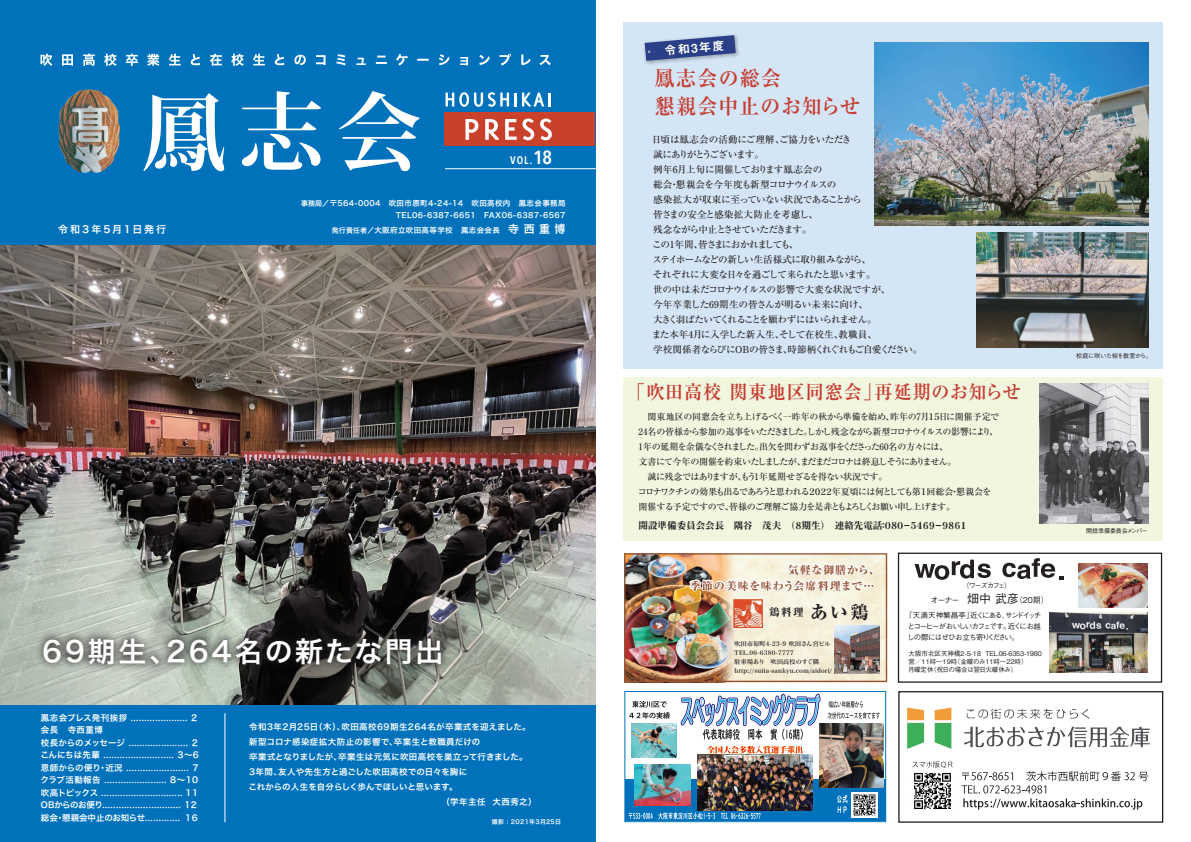
<style>
.page{position:relative;width:1191px;height:842px;background:#fff}
.page>*{position:absolute;margin:0;border:0;box-sizing:border-box;transform-origin:0 0}
.t1{font:700 85px "Koz Min Pro";color:#fff}
.t2{font:28px "Hira Kaku Pro N W6";letter-spacing:.095em;color:#fff}
.t3{font:700 21px/28px "Ryumin Pro";letter-spacing:.055em;color:#c63e32;scale:.95 1}
.t4{font:700 19px "Ryumin Pro";letter-spacing:.05em;color:#c63e32;scale:.95 1}
.t5{font:12.1px "Midashi Go Pro MB31";color:#fff}
.t6{font:800 11px/16px "Ryumin Pro";letter-spacing:.075em;color:#955336}
.t7{font:600 11px "Avenir Next Condensed";color:#fff}
.t8{font:800 10.5px "Ryumin Pro";color:#231f20}
.t9{font:10px "Hira Kaku Pro W6";letter-spacing:.2em;color:#fff}
.t10{font:500 9.5px/15px "Ryumin Pro";letter-spacing:-.06em;color:#231f20}
.t11{font:800 9.5px "Ryumin Pro";color:#231f20}
.t12{font:500 9px/15px "Ryumin Pro";letter-spacing:-.09em;color:#231f20}
.t13{font:8.5px/12.5px "Hira Kaku Pro W6";letter-spacing:.015em;color:#fff}
.t14{font:500 8px "Gothic BBB Pro";letter-spacing:-.1em;color:#231f20}
.t15{font:7.5px/11.5px "Hira Kaku Pro W6";letter-spacing:.05em;color:#fff;text-align:right}
.t16{font:500 7.5px/11px "Gothic BBB Pro";letter-spacing:-.14em;color:#231f20;text-align:justify}
.t17{font:500 7px "Gothic BBB Pro";letter-spacing:-.16em;color:#231f20}
.t18{font:500 6.5px/8px "Gothic BBB Pro";color:#231f20}
.t19{font:6px/9px "Hira Min Pro W6";letter-spacing:.025em;color:#231f20}
.t20{font:500 6px "Gothic BBB Pro";letter-spacing:-.03em;color:#231f20}
.t21{font:6px "Hira Kaku Pro W6";letter-spacing:.05em;color:#fff}
.s1{font-size:7px}
.s2{font-size:11px}
.s3{font-size:19px}
.s4{font-size:18px}
.s5{font-size:12px}
</style>
<div class="page">
<div style="left:898px;top:691px;width:265px;height:132px;border:1px solid #231f20"></div>
<div style="left:623px;top:22px;width:539px;height:346px;background:#d4e5f5"></div>
<div style="left:623px;top:377px;width:539px;height:164px;background:#f1f6df"></div>
<div style="left:0;top:0;width:595px;height:251px;background:#0072bc"></div>
<img style="left:645px;top:34px;width:94px;height:30px">
<svg style="left:644px;top:35px;width:91px;height:26px"></svg>
<div style="left:445px;top:113px;width:150px;height:33px;background:#c9402b"></div>
<img style="left:58px;top:89px;width:62px;height:84px">
<svg style="left:40px;top:54px;width:12px;height:12px"></svg>
<svg style="left:62px;top:54px;width:11px;height:12px"></svg>
<svg style="left:83px;top:54px;width:12px;height:12px"></svg>
<svg style="left:104px;top:54px;width:13px;height:12px"></svg>
<svg style="left:126px;top:54px;width:12px;height:12px"></svg>
<svg style="left:147px;top:54px;width:12px;height:12px"></svg>
<svg style="left:169px;top:54px;width:12px;height:12px"></svg>
<svg style="left:191px;top:54px;width:9px;height:11px"></svg>
<svg style="left:210px;top:54px;width:12px;height:12px"></svg>
<svg style="left:231px;top:54px;width:13px;height:12px"></svg>
<svg style="left:253px;top:54px;width:12px;height:12px"></svg>
<svg style="left:275px;top:54px;width:9px;height:11px"></svg>
<svg style="left:294px;top:55px;width:12px;height:10px"></svg>
<svg style="left:316px;top:55px;width:9px;height:10px"></svg>
<svg style="left:336px;top:54px;width:10px;height:12px"></svg>
<svg style="left:356px;top:58px;width:10px;height:7px"></svg>
<svg style="left:376px;top:56px;width:11px;height:8px"></svg>
<svg style="left:396px;top:54px;width:11px;height:12px"></svg>
<svg style="left:417px;top:59px;width:11px;height:2px"></svg>
<svg style="left:439px;top:54px;width:11px;height:11px"></svg>
<svg style="left:460px;top:57px;width:8px;height:9px"></svg>
<svg style="left:479px;top:55px;width:11px;height:10px"></svg>
<svg style="left:499px;top:54px;width:12px;height:12px"></svg>
<svg style="left:521px;top:54px;width:10px;height:11px"></svg>
<svg style="left:539px;top:55px;width:12px;height:10px"></svg>
<svg style="left:465px;top:119px;width:13px;height:21px"></svg>
<svg style="left:485px;top:119px;width:14px;height:21px"></svg>
<svg style="left:505px;top:119px;width:11px;height:21px"></svg>
<svg style="left:522px;top:119px;width:12px;height:21px"></svg>
<svg style="left:540px;top:119px;width:12px;height:21px"></svg>
<svg style="left:445px;top:92px;width:105px;height:15px"></svg>
<hr style="left:445px;top:168px;width:159px;height:1px;background:#fff">
<div style="left:898px;top:553px;width:264px;height:130px;border:1px solid #231f20"></div>
<img style="left:1049px;top:612px;width:98px;height:60px">
<img style="left:1078px;top:564px;width:69px;height:44px">
<svg style="left:914px;top:560px;width:76px;height:20px"></svg>
<svg style="left:1002px;top:558px;width:61px;height:22px"></svg>
<div style="left:0;top:698px;width:595px;height:144px;background:#0072bc"></div>
<hr style="left:224px;top:713px;width:1px;height:109px;background:#fff">
<img style="left:0;top:246px;width:595px;height:459px">
<img style="left:5px;top:600px;width:478px;height:105px">
<img style="left:874px;top:43px;width:274px;height:183px">
<img style="left:976px;top:233px;width:172px;height:114px">
<img style="left:907px;top:707px;width:243px;height:42px">
<svg style="left:912px;top:761px;width:40px;height:7px"></svg>
<img style="left:914px;top:773px;width:37px;height:37px">
<svg style="left:961px;top:771px;width:187px;height:39px"></svg>
<img style="left:1039px;top:384px;width:109px;height:139px">
<div style="left:624px;top:780px;width:261px;height:41px;background:#0071bb"></div>
<svg style="left:628px;top:812px;width:87px;height:8px"></svg>
<svg style="left:721px;top:813px;width:39px;height:6px"></svg>
<img style="left:631px;top:740px;width:45px;height:18px">
<img style="left:624px;top:553px;width:263px;height:187px">
<img style="left:819px;top:724px;width:65px;height:64px">
<img style="left:697px;top:755px;width:115px;height:55px">
<svg style="left:707px;top:746px;width:95px;height:7px"></svg>
<img style="left:635px;top:764px;width:56px;height:42px">
<svg style="left:837px;top:795px;width:10px;height:18px"></svg>
<img style="left:851px;top:792px;width:26px;height:26px">
<h1 class="t1" style="left:141px;top:71px;width:282px">鳳志会</h1>
<p class="t15" style="left:301px;top:197px;width:266px"><span class="s1">事務局／</span>〒564-0004　吹田市原町4-24-14　吹田高校内　鳳志会事務局<br>TEL06-6387-6651　FAX06-6387-6567</p>
<p class="t15" style="left:332px;top:224px;width:235px"><span class="s1">発行責任者／</span>大阪府立吹田高等学校　鳳志会会長　<span class="s2">寺西重博</span></p>
<p class="t7" style="left:510px;top:150px;width:44px">VOL.<span class="s3">18</span></p>
<p class="t9" style="left:58px;top:220px;width:109px">令和3年5月1日発行</p>
<h2 class="t2" style="left:42px;top:626px;width:402px">69期生、264名の新たな門出</h2>
<p class="t13" style="left:40px;top:711px;width:160px">鳳志会プレス発刊挨拶 ..................... 2会長　寺西重博<br>校長からのメッセージ ...................... 2こんにちは先輩 .......................... 3～6恩師からの便り・近況 ....................... 7クラブ活動報告 ....................... 8～10吹高トピックス .............................. 11<br>OBからのお便り............................. 12総会・懇親会中止のお知らせ............. 16</p>
<p class="t13" style="left:249px;top:719px;width:284px;line-height:15px">令和3年2月25日（木）、吹田高校69期生264名が卒業式を迎えました。新型コロナ感染症拡大防止の影響で、卒業生と教職員だけの<br>卒業式となりましたが、卒業生は元気に吹田高校を巣立って行きました。3年間、友人や先生方と過ごした吹田高校での日々を胸に<br>これからの人生を自分らしく歩んでほしいと思います。</p>
<p class="t21" style="left:492px;top:816px;width:77px">撮影 : 2021年3月25日　</p>
<h3 class="t5" style="left:663px;top:41px;width:62px;rotate:-5deg">令和3年度</h3>
<h3 class="t3" style="left:654px;top:63px;width:218px">鳳志会の総会<br>懇親会中止のお知らせ</h3>
<p class="t10" style="left:652px;top:132px;width:272px">日頃は鳳志会の活動にご理解、ご協力をいただき<br>誠にありがとうございます。<br>例年6月上旬に開催しております鳳志会の<br>総会・懇親会を今年度も新型コロナウイルスの<br>感染拡大が収束に至っていない状況であることから<br>皆さまの安全と感染拡大防止を考慮し、<br>残念ながら中止とさせていただきます。<br>この1年間、皆さまにおかれましても、<br>ステイホームなどの新しい生活様式に取り組みながら、<br>それぞれに大変な日々を過ごして来られたと思います。<br>世の中は未だコロナウイルスの影響で大変な状況ですが、<br>今年卒業した69期生の皆さんが明るい未来に向け、<br>大きく羽ばたいてくれることを願わずにはいられません。<br>また本年4月に入学した新入生、そして在校生、教職員、<br>学校関係者ならびにOBの皆さま、時節柄くれぐれもご自愛ください。</p>
<h3 class="t4" style="left:627px;top:377px;width:415px">「吹田高校 関東地区同窓会」再延期のお知らせ</h3>
<p class="t12" style="left:638px;top:408px;width:363px">　関東地区の同窓会を立ち上げるべく一昨年の秋から準備を始め、昨年の7月１５日に開催予定で24名の皆様から参加の返事をいただきました。しかし残念ながら新型コロナウイルスの影響により、1年の延期を余儀なくされました。出欠を問わずお返事をくださった60名の方々には、<br>文書にて今年の開催を約束いたしましたが、まだまだコロナは終息しそうにありません。<br>　誠に残念ではありますが、もう1年延期せざるを得ない状況です。<br>コロナワクチンの効果も出るであろうと思われる２０２２年夏頃には何としても第１回総会・懇親会を開催する予定ですので、皆様のご理解ご協力を是非ともよろしくお願い申し上げます。</p>
<p class="t11" style="left:638px;top:517px;width:331px">開設準備委員会会長　隅谷　茂夫　（８期生）　連絡先電話：０８０－５４６９－９８６１</p>
<p class="t6" style="left:689px;top:561px;width:192px;text-indent:98px">気軽な御膳から、季節の美味を味わう会席料理まで…</p>
<p class="t8" style="left:769px;top:604px;width:101px">鶏料理 <span class="s4">あい鶏</span></p>
<p class="t19" style="left:734px;top:639px;width:99px">吹田市原町4-23-9 吹田さん宮ビル<br>TEL.06-6380-7777<br>駐車場あり　吹田高校のすぐ隣http://suita-sankyu.com/aidori/</p>
<p class="t17" style="left:962px;top:580px;width:50px">（ワーズカフェ）</p>
<p class="t16" style="left:905px;top:609px;width:138px">「天満天神繁昌亭」近くにある、サンドイッチとコーヒーがおいしいカフェです。近くにお越しの際にはぜひお立ち寄りください。</p>
<p class="t14" style="left:930px;top:593px;width:120px">オーナー　<span class="s5">畑中 武彦</span>（20期）</p>
<p class="t18" style="left:908px;top:648px;width:142px">大阪市北区天神橋2-5-18 TEL.06-6353-1980　営／11時～19時（金曜のみ11時～22時）<br>月曜定休（祝日の場合は翌日火曜休み）</p>
<p class="t20" style="left:1076px;top:351px;width:77px">校庭に咲いた桜を教室から。</p>
<p class="t20" style="left:1086px;top:526px;width:63px">開設準備委員会メンバー</p>
</div>
